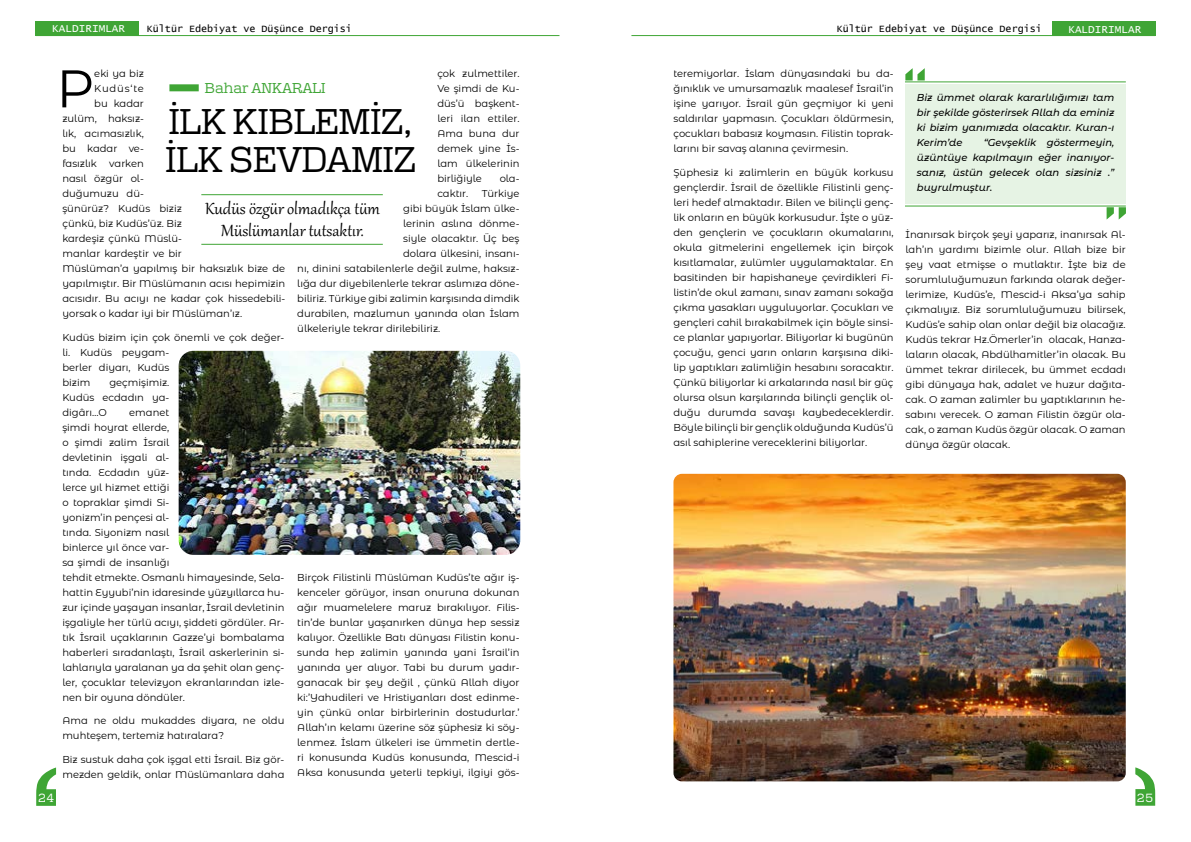
<style>
.page{position:relative;width:1191px;height:842px;background:#fff}
.page>*{position:absolute;margin:0;border:0;box-sizing:border-box;transform-origin:0 0}
.t1{font:52.9px "Montserrat Alternates";color:#000}
.t2{font:35px/38.5px "Polaris";color:#000}
.t3{font:20px/22px "Gabriola";color:#000;text-align:center}
.t4{font:14px "Polaris";color:#3fa535}
.t5{font:12px "Polaris";color:#fff}
.t6{font:11px "Lucida Console";color:#fff}
.t7{font:10px/15px "Montserrat Alternates";color:#000;text-align:justify}
.t8{font:italic 500 10px/15px "Montserrat Alternates";color:#000;text-align:justify}
.t9{font:10px "Lucida Console";color:#000}
</style>
<div class="page">
<hr style="left:631px;top:35px;width:524px;height:1px;background:#3fa535">
<div style="left:1052px;top:22px;width:103px;height:14px;background:#3fa535"></div>
<hr style="left:36px;top:35px;width:523px;height:1px;background:#3fa535">
<div style="left:36px;top:22px;width:103px;height:14px;background:#3fa535"></div>
<svg style="left:1135px;top:767px;width:20px;height:39px"></svg>
<svg style="left:36px;top:767px;width:20px;height:39px"></svg>
<div style="left:905px;top:84px;width:220px;height:120px;background:#e6f3e4"></div>
<div style="left:169px;top:84px;width:30px;height:7px;background:#3fa535"></div>
<hr style="left:905px;top:81px;width:220px;height:1px;background:#3fa535">
<svg style="left:905px;top:68px;width:19px;height:12px"></svg>
<svg style="left:1106px;top:207px;width:20px;height:13px"></svg>
<hr style="left:905px;top:206px;width:220px;height:1px;background:#3fa535">
<img style="left:673px;top:474px;width:452px;height:307px">
<hr style="left:201px;top:194px;width:182px;height:1px;background:#3fa535">
<hr style="left:201px;top:244px;width:182px;height:1px;background:#3fa535">
<img style="left:179px;top:351px;width:341px;height:204px">
<p class="t6" style="left:52px;top:23px;width:74px">KALDIRIMLAR</p>
<p class="t9" style="left:147px;top:25px;width:207px">Kültür Edebiyat ve Düşünce Dergisi</p>
<p class="t9" style="left:836px;top:25px;width:207px">Kültür Edebiyat ve Düşünce Dergisi</p>
<p class="t6" style="left:1068px;top:24px;width:74px">KALDIRIMLAR</p>
<p class="t7" style="left:437px;top:66px;width:84px">çok zulmettiler.<br>Ve şimdi de Ku&shy;düs’ü başkent&shy;leri ilan ettiler.<br>Ama buna dur demek yine İs&shy;lam ülkelerinin birliğiyle</p>
<h1 class="t1" style="left:56px;top:52px;width:39px">P</h1>
<p class="t7" style="left:94px;top:66px;width:51px">eki ya biz</p>
<h3 class="t4" style="left:205px;top:79px;width:122px">Bahar ANKARALI</h3>
<p class="t7" style="left:94px;top:81px;width:51px">Kudüs‘te</p>
<p class="t7" style="left:94px;top:96px;width:51px">bu kadar</p>
<p class="t7" style="left:62px;top:111px;width:83px">zulüm, haksız-</p>
<p class="t7" style="left:62px;top:126px;width:83px">lık, acımasızlık,</p>
<p class="t7" style="left:62px;top:141px;width:83px">bu kadar ve-</p>
<p class="t7" style="left:62px;top:156px;width:83px">fasızlık varken</p>
<p class="t7" style="left:62px;top:171px;width:83px">nasıl özgür ol-</p>
<p class="t7" style="left:62px;top:186px;width:83px">duğumuzu dü-</p>
<p class="t7" style="left:62px;top:201px;width:121px">şünürüz? Kudüs biziz</p>
<p class="t7" style="left:62px;top:216px;width:121px">çünkü, biz Kudüs’üz. Biz</p>
<p class="t7" style="left:62px;top:231px;width:121px">kardeşiz çünkü Müslü-</p>
<p class="t7" style="left:62px;top:246px;width:121px">manlar kardeştir ve bir</p>
<p class="t7" style="left:62px;top:261px;width:224px">Müslüman’a yapılmış bir haksızlık bize de</p>
<p class="t7" style="left:62px;top:276px;width:224px">yapılmıştır. Bir Müslümanın acısı hepimizin</p>
<p class="t7" style="left:62px;top:291px;width:224px">acısıdır. Bu acıyı ne kadar çok hissedebili-</p>
<p class="t7" style="left:62px;top:306px;width:181px">yorsak o kadar iyi bir Müslüman’ız.</p>
<p class="t7" style="left:62px;top:329px;width:224px;text-align:left">Kudüs bizim için çok önemli ve çok değer&shy;li. Kudüs peygam-<br>berler diyarı, Kudüs<br>bizim</p>
<h2 class="t2" style="left:165px;top:103px;width:252px">İLK KIBLEMIZ,<br>ILK SEVDAMIZ</h2>
<p class="t7" style="left:499px;top:171px;width:21px">ola-</p>
<p class="t7" style="left:437px;top:186px;width:32px">caktır.</p>
<p class="t7" style="left:482px;top:186px;width:39px">Türkiye</p>
<p class="t7" style="left:403px;top:201px;width:118px">gibi büyük İslam ülke-</p>
<p class="t7" style="left:403px;top:216px;width:118px">lerinin aslına dönme-</p>
<p class="t7" style="left:403px;top:231px;width:118px">siyle olacaktır. Üç beş</p>
<p class="t7" style="left:403px;top:246px;width:118px">dolara ülkesini, insanı-</p>
<p class="t7" style="left:297px;top:261px;width:224px">nı, dinini satabilenlerle değil zulme, haksız-</p>
<p class="t7" style="left:297px;top:276px;width:224px">lığa dur diyebilenlerle tekrar aslımıza döne-</p>
<p class="t7" style="left:297px;top:291px;width:224px">biliriz. Türkiye gibi zalimin karşısında dimdik</p>
<p class="t7" style="left:297px;top:306px;width:224px">durabilen, mazlumun yanında olan İslam</p>
<p class="t7" style="left:297px;top:321px;width:144px">ülkeleriyle tekrar dirilebiliriz.</p>
<h3 class="t3" style="left:205px;top:196px;width:176px">Kudüs özgür olmadıkça tüm<br>Müslümanlar tutsaktır.</h3>
<p class="t7" style="left:62px;top:374px;width:109px;text-indent:47px">geçmişimiz.<br>Kudüs ecdadın ya&shy;digârı…O</p>
<p class="t7" style="left:62px;top:404px;width:224px;text-align:left;text-indent:67px">emanet<br>şimdi hoyrat ellerde,<br>o şimdi zalim İsrail<br>devletinin işgali al-<br>tında. Ecdadın yüz-<br>lerce yıl hizmet ettiği<br>o topraklar şimdi Si-<br>yonizm’in pençesi al-<br>tında. Siyonizm nasıl<br>binlerce yıl önce var-<br>sa şimdi de insanlığı<br>tehdit etmekte. Osmanlı himayesinde, Sela&shy;hattin Eyyubi’nin idaresinde yüzyıllarca hu&shy;zur içinde yaşayan insanlar, İsrail devletinin işgaliyle her türlü acıyı, şiddeti gördüler. Ar&shy;tık İsrail uçaklarının Gazze’yi bombalama haberleri sıradanlaştı, İsrail askerlerinin si&shy;lahlarıyla yaralanan ya da şehit olan genç&shy;ler, çocuklar televizyon ekranlarından izle&shy;nen bir oyuna döndüler.</p>
<p class="t7" style="left:62px;top:713px;width:223px">Ama ne oldu mukaddes diyara, ne oldu muhteşem, tertemiz hatıralara?</p>
<p class="t7" style="left:62px;top:751px;width:224px">Biz sustuk daha çok işgal etti İsrail. Biz gör&shy;mezden geldik, onlar Müslümanlara daha</p>
<p class="t7" style="left:297px;top:569px;width:224px">Birçok Filistinli Müslüman Kudüs’te ağır iş&shy;kenceler görüyor, insan onuruna dokunan ağır muamelelere maruz bırakılıyor. Filis&shy;tin’de bunlar yaşanırken dünya hep sessiz kalıyor. Özellikle Batı dünyası Filistin konu&shy;sunda hep zalimin yanında yani İsrail’in yanında yer alıyor. Tabi bu durum yadır&shy;ganacak bir şey değil , çünkü Allah diyor ki:’Yahudileri ve Hristiyanları dost edinme&shy;yin çünkü onlar birbirlerinin dostudurlar.’ Allah’ın kelamı üzerine söz şüphesiz ki söy&shy;lenmez. İslam ülkeleri ise ümmetin dertle&shy;ri konusunda Kudüs konusunda, Mescid-i Aksa konusunda yeterli tepkiyi, ilgiyi gös-</p>
<p class="t7" style="left:673px;top:66px;width:222px">teremiyorlar. İslam dünyasındaki bu da&shy;ğınıklık ve umursamazlık maalesef İsrail’in işine yarıyor. İsrail gün geçmiyor ki yeni saldırılar yapmasın. Çocukları öldürmesin, çocukları babasız koymasın. Filistin toprak&shy;larını bir savaş alanına çevirmesin.</p>
<p class="t7" style="left:673px;top:164px;width:222px">Şüphesiz ki zalimlerin en büyük korkusu gençlerdir. İsrail de özellikle Filistinli genç&shy;leri hedef almaktadır. Bilen ve bilinçli genç&shy;lik onların en büyük korkusudur. İşte o yüz&shy;den gençlerin ve çocukların okumalarını, okula gitmelerini engellemek için birçok kısıtlamalar, zulümler uygulamaktalar. En basitinden bir hapishaneye çevirdikleri Fi&shy;listin’de okul zamanı, sınav zamanı sokağa çıkma yasakları uyguluyorlar. Çocukları ve gençleri cahil bırakabilmek için böyle sinsi&shy;ce planlar yapıyorlar. Biliyorlar ki bugünün çocuğu, genci yarın onların karşısına diki&shy;lip yaptıkları zalimliğin hesabını soracaktır.<br>Çünkü biliyorlar ki arkalarında nasıl bir güç olursa olsun karşılarında bilinçli gençlik ol&shy;duğu durumda savaşı kaybedeceklerdir.<br>Böyle bilinçli bir gençlik olduğunda Kudüs’ü asıl sahiplerine vereceklerini biliyorlar.</p>
<p class="t8" style="left:917px;top:89px;width:199px">Biz ümmet olarak kararlılığımızı tam bir şekilde gösterirsek Allah da eminiz ki bizim yanımızda olacaktır. Kuran-ı Kerim’de</p>
<p class="t8" style="left:917px;top:134px;width:199px;text-indent:67px">“Gevşeklik göstermeyin, üzüntüye kapılmayın eğer inanıyor&shy;sanız, üstün gelecek olan sizsiniz .” buyrulmuştur.</p>
<p class="t7" style="left:905px;top:226px;width:222px">İnanırsak birçok şeyi yaparız, inanırsak Al&shy;lah’ın yardımı bizimle olur. Allah bize bir şey vaat etmişse o mutlaktır. İşte biz de sorumluluğumuzun farkında olarak değer&shy;lerimize, Kudüs’e, Mescid-i Aksa’ya sahip çıkmalıyız. Biz sorumluluğumuzu bilirsek, Kudüs’e sahip olan onlar değil biz olacağız.<br>Kudüs tekrar Hz.Ömerler’in olacak, Hanza&shy;laların olacak, Abdülhamitler’in olacak. Bu ümmet tekrar dirilecek, bu ümmet ecdadı gibi dünyaya hak, adalet ve huzur dağıta&shy;cak. O zaman zalimler bu yaptıklarının he&shy;sabını verecek. O zaman Filistin özgür ola&shy;cak, o zaman Kudüs özgür olacak. O zaman dünya özgür olacak.</p>
<p class="t5" style="left:38px;top:790px;width:18px">24</p>
<p class="t5" style="left:1136px;top:790px;width:18px">25</p>
</div>
